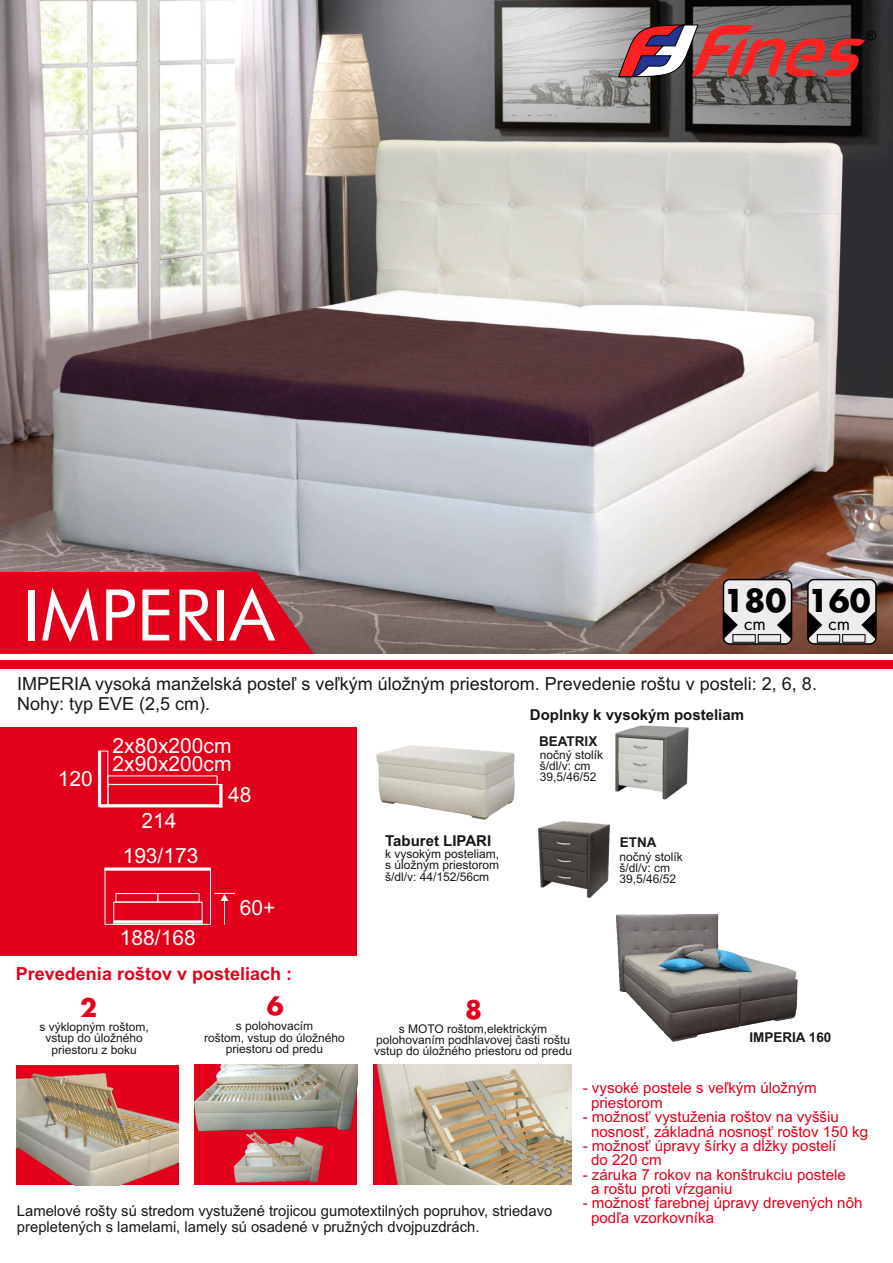
<style>
.page{position:relative;width:893px;height:1263px;background:#fff}
.page>*{position:absolute;margin:0;border:0;box-sizing:border-box;transform-origin:0 0}
.t1{font:71.25px "Futura BT";color:#fff}
.t2{font:700 30.6px "Futura LT Pro";color:#010000}
.t3{font:700 24.75px "Futura LT Pro";color:#e2001a}
.t4{font:21px/18.8px "Arial";color:#fff}
.t5{font:18px/20.1px "Arial";color:#1a171c}
.t6{font:700 18px "Arial";color:#e2001a}
.t7{font:17.55px "Futura LT Pro";color:#010000}
.t8{font:15.15px/14.4px "Arial";color:#e2001a}
.t9{font:15px/16.8px "Arial";color:#1a171c}
.t10{font:700 15px "Arial";color:#161615}
.t11{font:700 13.5px "Arial";color:#1a171c}
.t12{font:12px/11.4px "Arial";color:#1a171c;text-align:center}
.t13{font:12px/11.1px "Arial";color:#161615}
</style>
<div class="page">
<img style="left:0;top:0;width:893px;height:653px">
<div style="left:0;top:727px;width:357px;height:229px;background:#e2001a"></div>
<div style="left:105px;top:868px;width:106px;height:57px;border:1px solid #fff"></div>
<div style="left:113px;top:902px;width:90px;height:23px;border:1px solid #fff"></div>
<div style="left:107px;top:775px;width:111px;height:10px;border:1px solid #fff"></div>
<div style="left:116px;top:893px;width:42px;height:9px;border:1px solid #fff"></div>
<div style="left:157px;top:893px;width:43px;height:9px;border:1px solid #fff"></div>
<hr style="left:98px;top:751px;width:3px;height:55px;background:#fff">
<hr style="left:99px;top:804px;width:122px;height:3px;background:#fff">
<svg style="left:104px;top:867px;width:107px;height:4px"></svg>
<hr style="left:114px;top:920px;width:88px;height:3px;background:#fff">
<svg style="left:219px;top:784px;width:4px;height:24px"></svg>
<svg style="left:214px;top:893px;width:21px;height:32px"></svg>
<img style="left:539px;top:821px;width:71px;height:76px">
<img style="left:615px;top:726px;width:73px;height:74px">
<div style="left:17px;top:1065px;width:162px;height:120px;background:#e2001a"></div>
<img style="left:17px;top:1073px;width:162px;height:112px">
<div style="left:194px;top:1064px;width:163px;height:121px;background:#e2001a"></div>
<img style="left:194px;top:1064px;width:163px;height:68px">
<img style="left:374px;top:1064px;width:197px;height:121px">
<img style="left:234px;top:1132px;width:88px;height:50px">
<div style="left:723px;top:579px;width:69px;height:66px;background:#ededed;border:2px solid #010000;border-radius:6px"></div>
<svg style="left:777px;top:610px;width:15px;height:30px"></svg>
<svg style="left:723px;top:610px;width:15px;height:30px"></svg>
<div style="left:732px;top:634px;width:24px;height:9px;border:1px solid #010000"></div>
<div style="left:758px;top:634px;width:23px;height:9px;border:1px solid #010000"></div>
<svg style="left:618px;top:25px;width:258px;height:52px;background:#975257"></svg>
<svg style="left:0;top:572px;width:314px;height:81px;background:#d80a21"></svg>
<div style="left:0;top:661px;width:893px;height:8px;background:#e2001a"></div>
<img style="left:377px;top:745px;width:137px;height:74px">
<div style="left:807px;top:579px;width:70px;height:66px;background:#ededed;border:2px solid #010000;border-radius:6px"></div>
<svg style="left:861px;top:610px;width:15px;height:30px"></svg>
<svg style="left:807px;top:610px;width:15px;height:30px"></svg>
<div style="left:817px;top:634px;width:23px;height:9px;border:1px solid #010000"></div>
<div style="left:842px;top:634px;width:23px;height:9px;border:1px solid #010000"></div>
<img style="left:617px;top:915px;width:181px;height:127px">
<h1 class="t1" style="left:22px;top:586px;width:254px">IMPERIA</h1>
<h3 class="t5" style="left:17px;top:675px;width:801px">IMPERIA vysoká manželská posteľ s veľkým úložným priestorom. Prevedenie roštu v posteli: 2, 6, 8.<br>Nohy: typ EVE (2,5 cm).</h3>
<h2 class="t2" style="left:723px;top:586px;width:64px">180</h2>
<h3 class="t7" style="left:744px;top:615px;width:23px">cm</h3>
<h2 class="t2" style="left:808px;top:586px;width:64px">160</h2>
<h3 class="t7" style="left:828px;top:615px;width:23px">cm</h3>
<p class="t10" style="left:530px;top:709px;width:216px">Doplnky k vysokým posteliam</p>
<h3 class="t4" style="left:58px;top:771px;width:36px">120</h3>
<h3 class="t4" style="left:113px;top:738px;width:120px">2x80x200cm<br>2x90x200cm</h3>
<h3 class="t4" style="left:142px;top:813px;width:36px">214</h3>
<h3 class="t4" style="left:123px;top:848px;width:77px">193/173</h3>
<h3 class="t4" style="left:120px;top:930px;width:77px">188/168</h3>
<h3 class="t4" style="left:228px;top:787px;width:25px">48</h3>
<h3 class="t4" style="left:240px;top:900px;width:37px">60+</h3>
<h3 class="t6" style="left:16px;top:966px;width:278px">Prevedenia roštov v posteliach :</h3>
<p class="t10" style="left:385px;top:835px;width:108px">Taburet LIPARI</p>
<p class="t13" style="left:385px;top:849px;width:116px">k vysokým posteliam, s úložným priestorom</p>
<p class="t12" style="left:385px;top:872px;width:106px">š/dl/v: 44/152/56cm</p>
<p class="t11" style="left:539px;top:736px;width:60px">BEATRIX</p>
<p class="t12" style="left:540px;top:750px;width:65px;text-align:left">nočný stolík š/dl/v: cm<br>39,5/46/52</p>
<h3 class="t3" style="left:80px;top:997px;width:18px">2</h3>
<h3 class="t3" style="left:267px;top:995px;width:18px">6</h3>
<h3 class="t3" style="left:465px;top:998px;width:18px">8</h3>
<p class="t12" style="left:39px;top:1022px;width:111px">s výklopným roštom, vstup do úložného priestoru z boku</p>
<p class="t12" style="left:204px;top:1021px;width:142px">s polohovacím<br>roštom, vstup do úložného priestoru od predu</p>
<p class="t12" style="left:374px;top:1024px;width:200px">s MOTO roštom,elektrickým polohovaním podhlavovej časti roštu vstup do úložného priestoru od predu</p>
<p class="t11" style="left:620px;top:837px;width:38px">ETNA</p>
<p class="t12" style="left:620px;top:852px;width:65px;text-align:left">nočný stolík š/dl/v: cm<br>39,5/46/52</p>
<p class="t11" style="left:749px;top:1032px;width:84px">IMPERIA 160</p>
<p class="t9" style="left:17px;top:1203px;width:537px">Lamelové rošty sú stredom vystužené trojicou gumotextilných popruhov, striedavo prepletených s lamelami, lamely sú osadené v pružných dvojpuzdrách.</p>
<p class="t8" style="left:591px;top:1082px;width:227px;text-indent:-8px">- vysoké postele s veľkým úložným priestorom</p>
<p class="t8" style="left:591px;top:1111px;width:279px;text-indent:-8px">- možnosť vystuženia roštov na vyššiu nosnosť, základná nosnosť roštov 150 kg</p>
<p class="t8" style="left:591px;top:1140px;width:247px;text-indent:-8px">- možnosť úpravy šírky a dĺžky postelí do 220 cm</p>
<p class="t8" style="left:591px;top:1168px;width:256px;text-indent:-8px">- záruka 7 rokov na konštrukciu postele a roštu proti vŕzganiu</p>
<p class="t8" style="left:591px;top:1197px;width:273px;text-indent:-8px">- možnosť farebnej úpravy drevených nôh podľa vzorkovníka</p>
</div>
